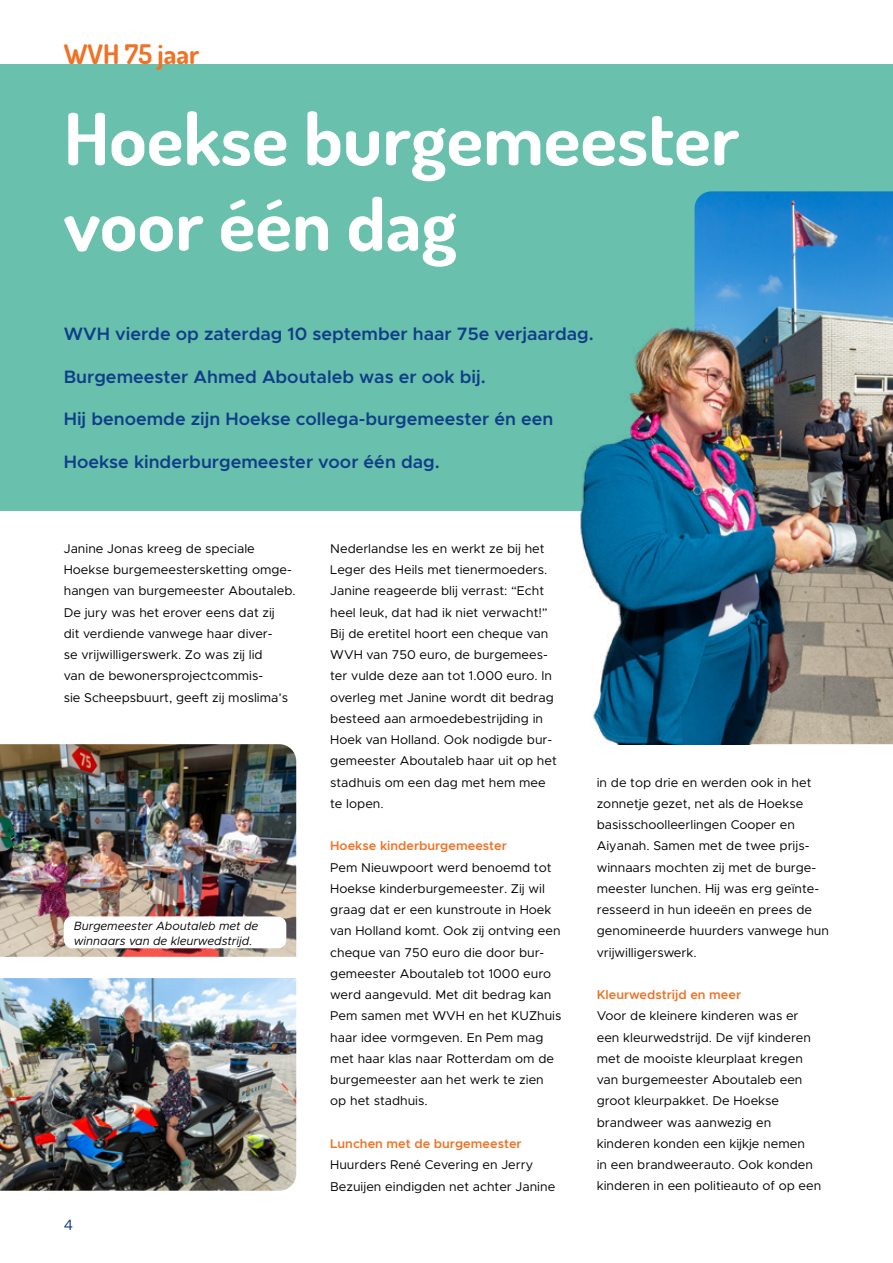
<style>
.page{position:relative;width:893px;height:1263px;background:#fff}
.page>*{position:absolute;margin:0;border:0;box-sizing:border-box;transform-origin:0 0}
.t1{font:700 72px/85.5px "Dosis";color:#fff;scale:1.05 1}
.t2{font:700 27px "Dosis";color:#ee7326}
.t3{font:600 18px "Metropolis";color:#0f3e89}
.t4{font:15px "Metropolis";color:#0f3e89}
.t5{font:12.75px/21.3px "Metropolis";color:#000}
.t6{font:600 12.75px "Metropolis";color:#ee7326}
.t7{font:italic 12px/15px "Metropolis";color:#000}
</style>
<div class="page">
<div style="left:0;top:64px;width:893px;height:446px;background:#69c0ac"></div>
<img style="left:0;top:978px;width:296px;height:213px">
<img style="left:0;top:744px;width:296px;height:213px">
<img style="left:574px;top:191px;width:319px;height:553px">
<div style="left:64px;top:916px;width:222px;height:32px;background:#fff;border-radius:9px"></div>
<h2 class="t2" style="left:64px;top:36px;width:137px">WVH 75 jaar</h2>
<h1 class="t1" style="left:64px;top:95px;width:645px">Hoekse burgemeester voor één dag</h1>
<h3 class="t3" style="left:64px;top:323px;width:532px">WVH vierde op zaterdag 10 september haar 75e verjaardag.</h3>
<h3 class="t3" style="left:64px;top:365px;width:423px">Burgemeester Ahmed Aboutaleb was er ook bij.</h3>
<h3 class="t3" style="left:64px;top:408px;width:491px">Hij benoemde zijn Hoekse collega-burgemeester én een</h3>
<h3 class="t3" style="left:64px;top:450px;width:377px">Hoekse kinderburgemeester voor één dag.</h3>
<p class="t5" style="left:64px;top:538px;width:233px">Janine Jonas kreeg de speciale Hoekse burgemeestersketting omge&shy;hangen van burgemeester Aboutaleb.<br>De jury was het erover eens dat zij<br>dit verdiende vanwege haar diver-<br>se vrijwilligerswerk. Zo was zij lid<br>van de bewonersprojectcommis-<br>sie Scheepsbuurt, geeft zij moslima’s</p>
<p class="t5" style="left:330px;top:538px;width:228px">Nederlandse les en werkt ze bij het<br>Leger des Heils met tienermoeders.<br>Janine reageerde blij verrast: “Echt heel leuk, dat had ik niet verwacht!”<br>Bij de eretitel hoort een cheque van<br>WVH van 750 euro, de burgemees&shy;ter vulde deze aan tot 1.000 euro. In overleg met Janine wordt dit bedrag besteed aan armoedebestrijding in<br>Hoek van Holland. Ook nodigde bur&shy;gemeester Aboutaleb haar uit op het stadhuis om een dag met hem mee te lopen.</p>
<p class="t6" style="left:330px;top:838px;width:178px">Hoekse kinderburgemeester</p>
<p class="t5" style="left:330px;top:856px;width:233px">Pem Nieuwpoort werd benoemd tot<br>Hoekse kinderburgemeester. Zij wil graag dat er een kunstroute in Hoek van Holland komt. Ook zij ontving een cheque van 750 euro die door bur&shy;gemeester Aboutaleb tot 1000 euro werd aangevuld. Met dit bedrag kan<br>Pem samen met WVH en het KUZhuis haar idee vormgeven. En Pem mag met haar klas naar Rotterdam om de burgemeester aan het werk te zien op het stadhuis.</p>
<p class="t6" style="left:330px;top:1135px;width:193px">Lunchen met de burgemeester</p>
<p class="t5" style="left:330px;top:1154px;width:227px">Huurders René Cevering en Jerry<br>Bezuijen eindigden net achter Janine</p>
<p class="t7" style="left:74px;top:918px;width:186px">Burgemeester Aboutaleb met de winnaars van de kleurwedstrijd.</p>
<p class="t4" style="left:64px;top:1216px;width:11px">4</p>
<p class="t5" style="left:597px;top:771px;width:234px">in de top drie en werden ook in het zonnetje gezet, net als de Hoekse basisschoolleerlingen Cooper en<br>Aiyanah. Samen met de twee prijs&shy;winnaars mochten zij met de burge&shy;meester lunchen. Hij was erg geïnte&shy;resseerd in hun ideeën en prees de genomineerde huurders vanwege hun vrijwilligerswerk.</p>
<p class="t6" style="left:597px;top:987px;width:146px">Kleurwedstrijd en meer</p>
<p class="t5" style="left:597px;top:1005px;width:226px">Voor de kleinere kinderen was er een kleurwedstrijd. De vijf kinderen met de mooiste kleurplaat kregen van burgemeester Aboutaleb een groot kleurpakket. De Hoekse brandweer was aanwezig en kinderen konden een kijkje nemen<br>in een brandweerauto. Ook konden kinderen in een politieauto of op een</p>
</div>
